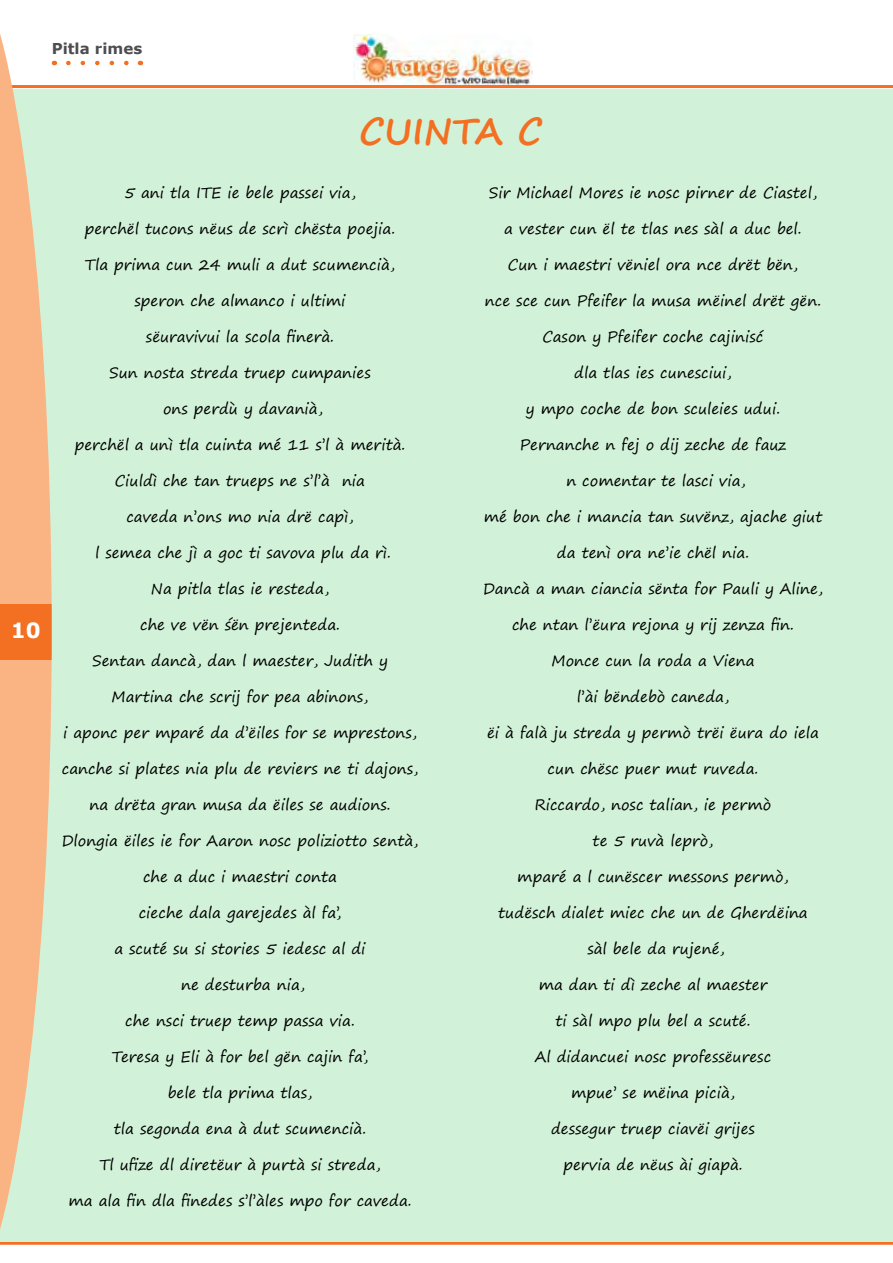
<style>
.page{position:relative;width:893px;height:1263px;background:#fff}
.page>*{position:absolute;margin:0;border:0;box-sizing:border-box;transform-origin:0 0}
.t1{font:700 36px "Segoe Print";color:#f36f21}
.t2{font:700 21px "Verdana";color:#fff}
.t3{font:15px "Segoe Print";color:#000}
.t4{font:700 15px "Verdana";color:#4d4d4f}
</style>
<div class="page">
<img style="left:354px;top:34px;width:178px;height:55px">
<hr style="left:0;top:85px;width:893px;height:3px;background:#f36f21">
<hr style="left:0;top:1242px;width:893px;height:3px;background:#f36f21">
<div style="left:0;top:89px;width:893px;height:1152px;background:#d1f2d8"></div>
<svg style="left:0;top:34px;width:52px;height:1211px;fill:#fab383"></svg>
<div style="left:0;top:604px;width:52px;height:55px;background:#f36f21"></div>
<svg style="left:68px;top:61px;width:61px;height:4px"></svg>
<p class="t4" style="left:52px;top:38px;width:92px">Pitla rimes</p>
<h2 class="t2" style="left:11px;top:616px;width:31px">10</h2>
<h1 class="t1" style="left:359px;top:98px;width:185px">CUINTA C</h1>
<p class="t3" style="left:124px;top:179px;width:233px">5 ani tla ITE ie bele passei via,</p>
<p class="t3" style="left:85px;top:215px;width:312px">perchël tucons nëus de scrì chësta poejia.</p>
<p class="t3" style="left:85px;top:251px;width:312px">Tla prima cun 24 muli a dut scumencià,</p>
<p class="t3" style="left:135px;top:287px;width:212px">speron che almanco i ultimi</p>
<p class="t3" style="left:146px;top:323px;width:190px">sëuravivui la scola finerà.</p>
<p class="t3" style="left:109px;top:359px;width:263px">Sun nosta streda truep cumpanies</p>
<p class="t3" style="left:163px;top:395px;width:161px">ons perdù y davanià,</p>
<p class="t3" style="left:75px;top:431px;width:332px">perchël a unì tla cuinta mé 11 s’l à merità.</p>
<p class="t3" style="left:115px;top:467px;width:252px">Ciuldì che tan trueps ne s’l’à nia</p>
<p class="t3" style="left:126px;top:503px;width:229px">caveda n’ons mo nia drë capì,</p>
<p class="t3" style="left:95px;top:539px;width:297px">l semea che jì a goc ti savova plu da rì.</p>
<p class="t3" style="left:151px;top:575px;width:180px">Na pitla tlas ie resteda,</p>
<p class="t3" style="left:140px;top:611px;width:201px">che ve vën śën prejenteda.</p>
<p class="t3" style="left:92px;top:647px;width:297px">Sentan dancà, dan l maester, Judith y</p>
<p class="t3" style="left:112px;top:683px;width:258px">Martina che scrij for pea abinons,</p>
<p class="t3" style="left:63px;top:719px;width:355px">i aponc per mparé da d’ëiles for se mprestons,</p>
<p class="t3" style="left:62px;top:755px;width:358px">canche si plates nia plu de reviers ne ti dajons,</p>
<p class="t3" style="left:90px;top:791px;width:302px">na drëta gran musa da ëiles se audions.</p>
<p class="t3" style="left:62px;top:827px;width:358px">Dlongia ëiles ie for Aaron nosc poliziotto sentà,</p>
<p class="t3" style="left:143px;top:863px;width:195px">che a duc i maestri conta</p>
<p class="t3" style="left:139px;top:899px;width:204px">cieche dala garejedes àl fa’,</p>
<p class="t3" style="left:114px;top:935px;width:253px">a scuté su si stories 5 iedesc al di</p>
<p class="t3" style="left:181px;top:971px;width:125px">ne desturba nia,</p>
<p class="t3" style="left:125px;top:1007px;width:231px">che nsci truep temp passa via.</p>
<p class="t3" style="left:112px;top:1043px;width:258px">Teresa y Eli à for bel gën cajin fa’,</p>
<p class="t3" style="left:168px;top:1079px;width:146px">bele tla prima tlas,</p>
<p class="t3" style="left:114px;top:1115px;width:254px">tla segonda ena à dut scumencià.</p>
<p class="t3" style="left:99px;top:1151px;width:283px">Tl ufize dl diretëur à purtà si streda,</p>
<p class="t3" style="left:68px;top:1187px;width:345px">ma ala fin dla finedes s’l’àles mpo for caveda.</p>
<p class="t3" style="left:489px;top:179px;width:330px">Sir Michael Mores ie nosc pirner de Ciastel,</p>
<p class="t3" style="left:504px;top:215px;width:299px">a vester cun ël te tlas nes sàl a duc bel.</p>
<p class="t3" style="left:508px;top:251px;width:292px">Cun i maestri vëniel ora nce drët bën,</p>
<p class="t3" style="left:485px;top:287px;width:338px">nce sce cun Pfeifer la musa mëinel drët gën.</p>
<p class="t3" style="left:543px;top:323px;width:222px">Cason y Pfeifer coche cajinisć</p>
<p class="t3" style="left:574px;top:359px;width:159px">dla tlas ies cunesciui,</p>
<p class="t3" style="left:526px;top:395px;width:256px">y mpo coche de bon sculeies udui.</p>
<p class="t3" style="left:520px;top:431px;width:268px">Pernanche n fej o dij zeche de fauz</p>
<p class="t3" style="left:566px;top:467px;width:181px">n comentar te lasci via,</p>
<p class="t3" style="left:484px;top:503px;width:340px">mé bon che i mancia tan suvënz, ajache giut</p>
<p class="t3" style="left:557px;top:539px;width:194px">da tenì ora ne’ie chël nia.</p>
<p class="t3" style="left:483px;top:575px;width:341px">Dancà a man ciancia sënta for Pauli y Aline,</p>
<p class="t3" style="left:512px;top:611px;width:283px">che ntan l’ëura rejona y rij zenza fin.</p>
<p class="t3" style="left:551px;top:647px;width:205px">Monce cun la roda a Viena</p>
<p class="t3" style="left:577px;top:683px;width:154px">l’ài bëndebò caneda,</p>
<p class="t3" style="left:487px;top:719px;width:333px">ëi à falà ju streda y permò trëi ëura do iela</p>
<p class="t3" style="left:548px;top:755px;width:212px">cun chësc puer mut ruveda.</p>
<p class="t3" style="left:535px;top:791px;width:238px">Riccardo, nosc talian, ie permò</p>
<p class="t3" style="left:593px;top:827px;width:122px">te 5 ruvà leprò,</p>
<p class="t3" style="left:517px;top:863px;width:273px">mparé a l cunëscer messons permò,</p>
<p class="t3" style="left:498px;top:899px;width:311px">tudësch dialet miec che un de Gherdëina</p>
<p class="t3" style="left:587px;top:935px;width:139px">sàl bele da rujené,</p>
<p class="t3" style="left:539px;top:971px;width:230px">ma dan ti dì zeche al maester</p>
<p class="t3" style="left:556px;top:1007px;width:196px">ti sàl mpo plu bel a scuté.</p>
<p class="t3" style="left:535px;top:1043px;width:238px">Al didancuei nosc professëuresc</p>
<p class="t3" style="left:571px;top:1079px;width:165px">mpue’ se mëina picià,</p>
<p class="t3" style="left:551px;top:1115px;width:205px">dessegur truep ciavëi grijes</p>
<p class="t3" style="left:563px;top:1151px;width:181px">pervia de nëus ài giapà.</p>
</div>
